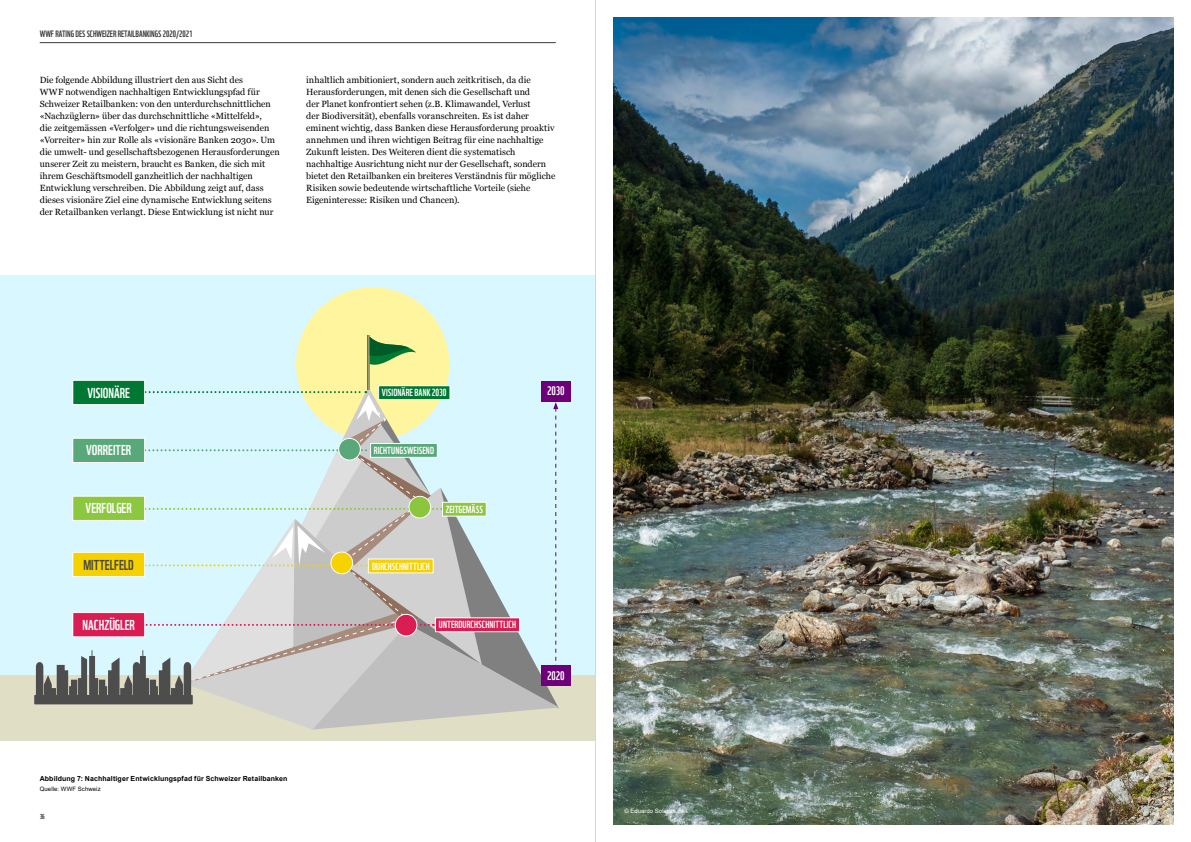
<style>
.page{position:relative;width:1191px;height:842px;background:#fff}
.page>*{position:absolute;margin:0;border:0;box-sizing:border-box;transform-origin:0 0}
.t1{font:14px "WWF";letter-spacing:.005em;color:#fff}
.t2{font:14px "WWF";letter-spacing:.005em;color:#454545}
.t3{font:12px "WWF";letter-spacing:-.005em;color:#fff}
.t4{font:10px "WWF";letter-spacing:.01em;color:#fff}
.t5{font:9px/12px "Georgia";letter-spacing:.005em;color:#000}
.t6{font:9px "WWF";color:#393939}
.t7{font:700 7px "Arial";letter-spacing:.015em;color:#000}
.t8{font:7px "WWF";color:#393939}
.t9{font:6px "Arial";color:#fff}
.t10{font:6px "Arial";letter-spacing:.015em;color:#000}
</style>
<div class="page">
<hr style="left:40px;top:42px;width:516px;height:1px;background:#393939">
<div style="left:0;top:275px;width:595px;height:399px;background:#d9f7ff"></div>
<div style="left:296px;top:287px;width:153px;height:154px;background:#fff59f;border-radius:50%"></div>
<div style="left:0;top:675px;width:595px;height:65px;background:#e1dec6"></div>
<hr style="left:367px;top:336px;width:3px;height:54px;background:#999971">
<hr style="left:367px;top:336px;width:1px;height:54px;background:#707053">
<svg style="left:370px;top:337px;width:46px;height:28px"></svg>
<div style="left:73px;top:380px;width:72px;height:25px;background:#007833"></div>
<div style="left:72px;top:380px;width:73px;height:25px;border:1px solid #fff"></div>
<div style="left:541px;top:381px;width:29px;height:21px;background:#6d0078"></div>
<div style="left:541px;top:665px;width:29px;height:21px;background:#6d0078"></div>
<svg style="left:34px;top:387px;width:525px;height:342px"></svg>
<div style="left:370px;top:443px;width:67px;height:14px;background:#59a87a"></div>
<div style="left:370px;top:443px;width:68px;height:15px;border:1px solid #fff"></div>
<div style="left:378px;top:386px;width:72px;height:14px;background:#007833"></div>
<div style="left:378px;top:385px;width:72px;height:15px;border:1px solid #fff"></div>
<div style="left:442px;top:502px;width:44px;height:14px;background:#8cc740"></div>
<div style="left:442px;top:502px;width:45px;height:15px;border:1px solid #fff"></div>
<div style="left:368px;top:559px;width:65px;height:14px;background:#f5d100"></div>
<div style="left:368px;top:558px;width:66px;height:15px;border:1px solid #fff"></div>
<div style="left:435px;top:618px;width:84px;height:14px;background:#d91c52"></div>
<div style="left:435px;top:617px;width:85px;height:15px;border:1px solid #fff"></div>
<img style="left:613px;top:18px;width:560px;height:807px">
<hr style="left:595px;top:0;width:1px;height:842px;background:#d6d6d6">
<p class="t6" style="left:40px;top:27px;width:154px">WWF RATING DES SCHWEIZER RETAILBANKINGS 2020/2021</p>
<p class="t5" style="left:40px;top:74px;width:241px">Die folgende Abbildung illustriert den aus Sicht des<br>WWF notwendigen nachhaltigen Entwicklungspfad für Schweizer Retailbanken: von den unterdurchschnittlichen «Nachzüglern» über das durchschnittliche «Mittelfeld»,<br>die zeitgemässen «Verfolger» und die richtungsweisenden «Vorreiter» hin zur Rolle als «visionäre Banken 2030». Um die umwelt- und gesellschaftsbezogenen Herausforderungen unserer Zeit zu meistern, braucht es Banken, die sich mit ihrem Geschäftsmodell ganzheitlich der nachhaltigen Entwicklung verschreiben. Die Abbildung zeigt auf, dass dieses visionäre Ziel eine dynamische Entwicklung seitens der Retailbanken verlangt. Diese Entwicklung ist nicht nur</p>
<p class="t5" style="left:306px;top:74px;width:251px">inhaltlich ambitioniert, sondern auch zeitkritisch, da die Herausforderungen, mit denen sich die Gesellschaft und<br>der Planet konfrontiert sehen (z.B. Klimawandel, Verlust<br>der Biodiversität), ebenfalls voranschreiten. Es ist daher eminent wichtig, dass Banken diese Herausforderung proaktiv annehmen und ihren wichtigen Beitrag für eine nachhaltige Zukunft leisten. Des Weiteren dient die systematisch nachhaltige Ausrichtung nicht nur der Gesellschaft, sondern bietet den Retailbanken ein breiteres Verständnis für mögliche Risiken sowie bedeutende wirtschaftliche Vorteile (siehe Eigeninteresse: Risiken und Chancen).</p>
<h1 class="t1" style="left:87px;top:381px;width:44px">VISIONÄRE</h1>
<h2 class="t3" style="left:547px;top:382px;width:19px">2030</h2>
<p class="t4" style="left:382px;top:385px;width:66px">VISIONÄRE BANK 2030</p>
<h1 class="t1" style="left:86px;top:439px;width:46px">VORREITER</h1>
<h1 class="t1" style="left:86px;top:497px;width:48px">VERFOLGER</h1>
<h1 class="t2" style="left:83px;top:553px;width:52px">MITTELFELD</h1>
<h1 class="t1" style="left:83px;top:614px;width:54px">NACHZÜGLER</h1>
<p class="t7" style="left:40px;top:773px;width:249px">Abbildung 7: Nachhaltiger Entwicklungspfad für Schweizer Retailbanken</p>
<p class="t10" style="left:40px;top:785px;width:63px">Quelle: WWF Schweiz</p>
<p class="t8" style="left:40px;top:811px;width:7px">36</p>
<p class="t4" style="left:374px;top:443px;width:62px">RICHTUNGSWEISEND</p>
<p class="t4" style="left:446px;top:501px;width:39px">ZEITGEMÄSS</p>
<p class="t4" style="left:372px;top:558px;width:59px">DURCHSCHNITTLICH</p>
<p class="t4" style="left:439px;top:617px;width:79px">UNTERDURCHSCHNITTLICH</p>
<h2 class="t3" style="left:547px;top:666px;width:19px">2020</h2>
<p class="t9" style="left:624px;top:807px;width:65px">© Eduardo Soteras Jalil</p>
</div>
